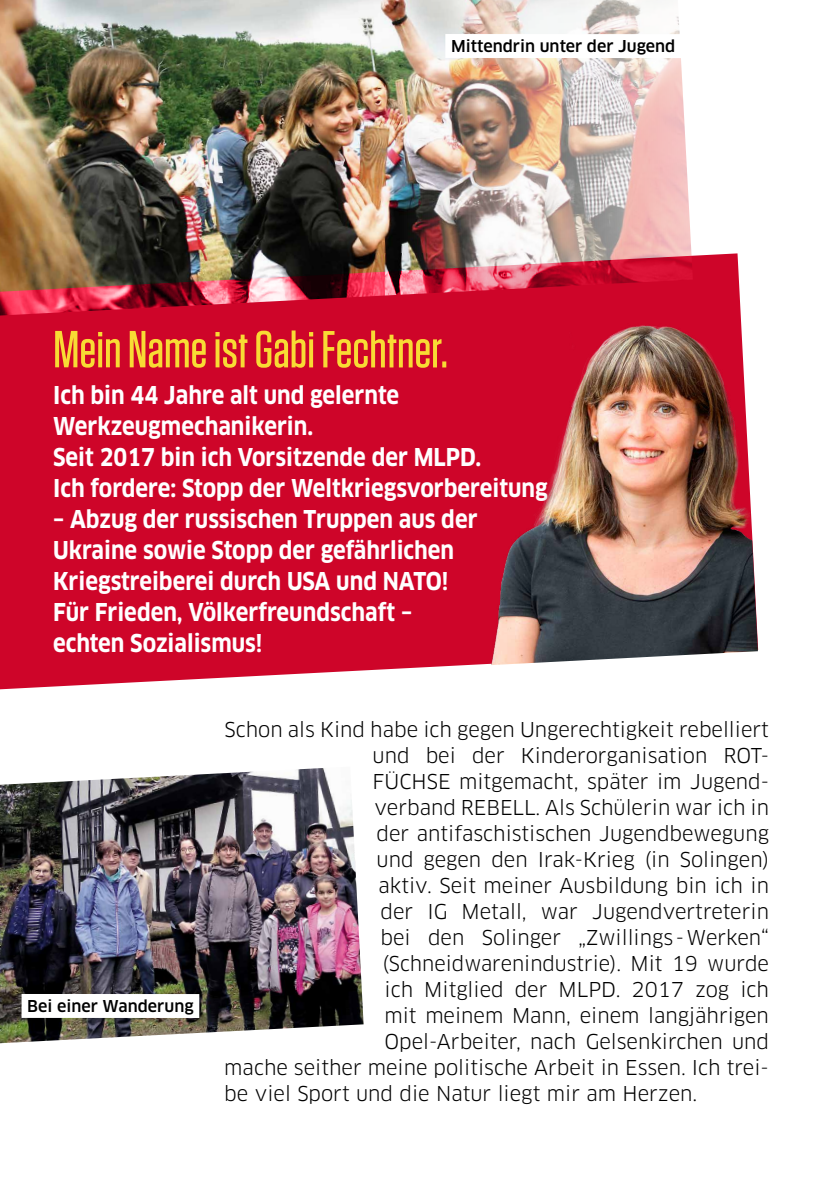
<style>
.page{position:relative;width:840px;height:1191px;background:#fff}
.page>*{position:absolute;margin:0;border:0;box-sizing:border-box;transform-origin:0 0}
.t1{font:500 52px "Tungsten";color:#f8db34}
.t2{font:700 24px/31px "Clan Pro";color:#fff;scale:.9 1}
.t3{font:20px/26px "Clan Pro";color:#000}
.t4{font:500 16px "Clan Pro";color:#000}
</style>
<div class="page">
<img style="left:0;top:0;width:692px;height:253px">
<svg style="left:0;top:253px;width:741px;height:437px;background:#c91c3a"></svg>
<div style="left:445px;top:34px;width:235px;height:24px;background:#fff"></div>
<img style="left:0;top:768px;width:363px;height:275px">
<img style="left:463px;top:309px;width:294px;height:356px">
<div style="left:22px;top:994px;width:177px;height:24px;background:#fff"></div>
<p class="t4" style="left:451px;top:37px;width:226px">Mittendrin unter der Jugend</p>
<h1 class="t1" style="left:53px;top:322px;width:396px">Mein Name ist Gabi Fechtner.</h1>
<p class="t2" style="left:53px;top:380px;width:551px">Ich bin 44 Jahre alt und gelernte Werkzeugmechanikerin.<br>Seit 2017 bin ich Vorsitzende der MLPD.<br>Ich fordere: Stopp der Weltkriegsvorbereitung</p>
<p class="t2" style="left:53px;top:504px;width:473px">– Abzug der russischen Truppen aus der Ukraine sowie Stopp der gefährlichen Kriegstreiberei durch USA und NATO!<br>Für Frieden, Völkerfreundschaft – echten Sozialismus!</p>
<p class="t4" style="left:27px;top:997px;width:168px">Bei einer Wanderung</p>
<p class="t3" style="left:372px;top:716px;width:397px;text-indent:-148px">Schon als Kind habe ich gegen U ngerechtigkeit rebelliert und bei der Kinderorganisation ROT</p>
<p class="t3" style="left:760px;top:743px;width:10px">-</p>
<p class="t3" style="left:372px;top:768px;width:26px">FÜCHSE</p>
<p class="t3" style="left:459px;top:768px;width:311px">mitgemacht, später im Jugend-</p>
<p class="t3" style="left:374px;top:794px;width:395px">verband REBELL. Als Schülerin war ich in</p>
<p class="t3" style="left:376px;top:820px;width:394px">der antifaschistischen Jugendbewegung</p>
<p class="t3" style="left:376px;top:846px;width:394px">und gegen den Irak-Krieg (in Solingen)</p>
<p class="t3" style="left:378px;top:872px;width:392px">aktiv. Seit meiner Ausbildung bin ich in</p>
<p class="t3" style="left:380px;top:898px;width:390px">der IG Metall, war Jugendvertreterin</p>
<p class="t3" style="left:380px;top:924px;width:390px">bei den Solinger „Zwillings -Werken“</p>
<p class="t3" style="left:382px;top:950px;width:388px">(Schneidwarenindustrie). M it 19 wurde</p>
<p class="t3" style="left:384px;top:976px;width:386px">ich M itglied der M LPD. 2017 zog ich</p>
<p class="t3" style="left:384px;top:1002px;width:386px">mit meinem Mann, einem langjährigen</p>
<p class="t3" style="left:384px;top:1028px;width:386px">Opel-Arbeiter, nach Gelsenkirchen und</p>
<p class="t3" style="left:224px;top:1054px;width:545px">mache seither meine politische Arbeit in Essen. Ich trei-</p>
<p class="t3" style="left:224px;top:1080px;width:474px">be viel Sport und die Natur liegt mir am Herzen.</p>
</div>
